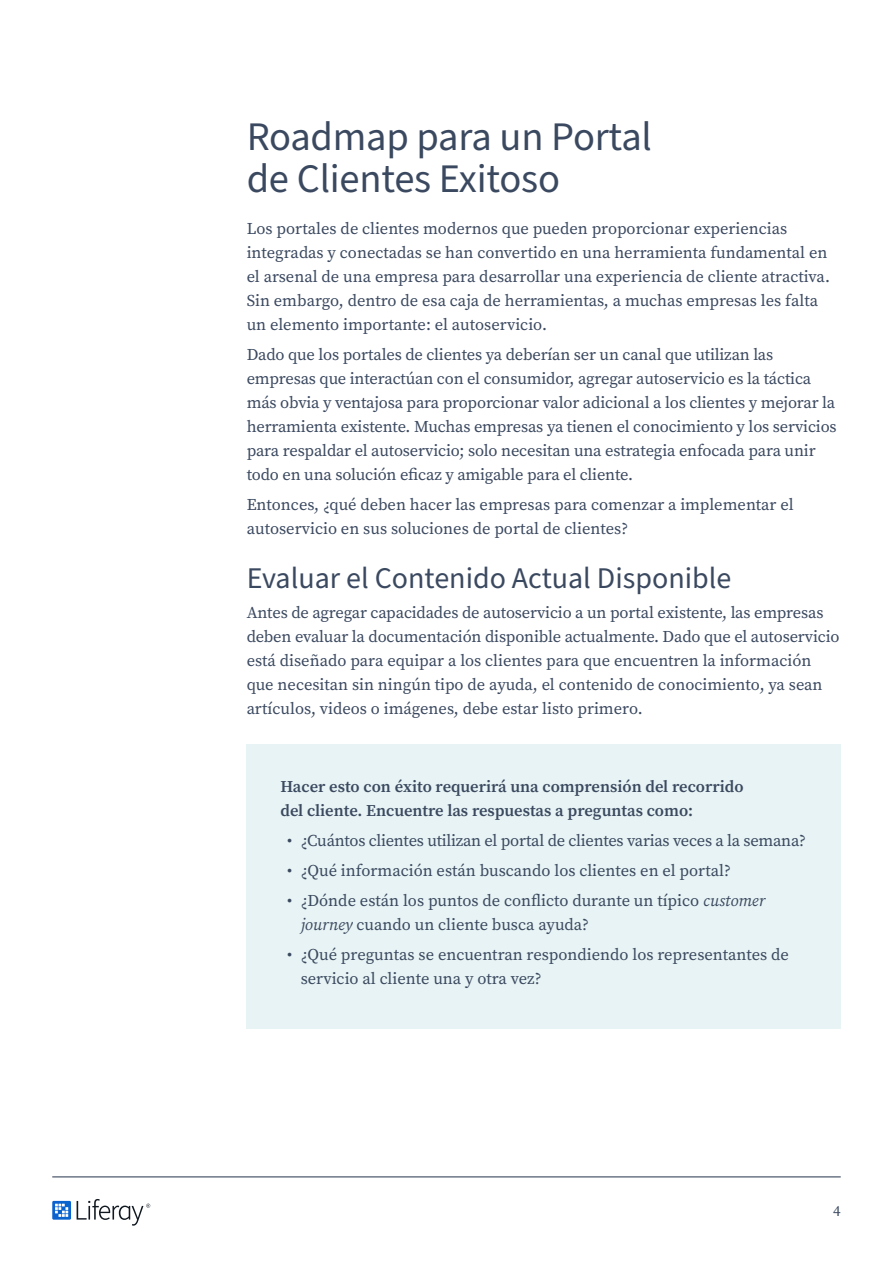
<style>
.page{position:relative;width:893px;height:1263px;background:#fff}
.page>*{position:absolute;margin:0;border:0;box-sizing:border-box;transform-origin:0 0}
.t1{font:40.5px/42px "Source Sans Pro";letter-spacing:-.005em;color:#3b4960}
.t2{font:30px "Source Sans Pro";color:#3b4960}
.t3{font:16.5px/24px "Source Serif Pro";letter-spacing:-.01em;color:#3b4960}
.t4{font:600 16.5px/24px "Source Serif Pro";color:#3b4960}
.t5{font:15px "Source Serif Pro";color:#3b4960}
.s1{font-style:italic}
</style>
<div class="page">
<svg style="left:77px;top:1199px;width:73px;height:27px"></svg>
<svg style="left:52px;top:1201px;width:19px;height:19px"></svg>
<hr style="left:52px;top:1176px;width:789px;height:1px;background:#3b4960">
<div style="left:247px;top:744px;width:594px;height:284px;background:#e7f3f4"></div>
<h1 class="t1" style="left:247px;top:117px;width:407px">Roadmap para un Portal de Clientes Exitoso</h1>
<p class="t3" style="left:247px;top:216px;width:585px">Los portales de clientes modernos que pueden proporcionar experiencias integradas y conectadas se han convertido en una herramienta fundamental en el arsenal de una empresa para desarrollar una experiencia de cliente atractiva.<br>Sin embargo, dentro de esa caja de herramientas, a muchas empresas les falta un elemento importante: el autoservicio.</p>
<p class="t3" style="left:247px;top:343px;width:592px">Dado que los portales de clientes ya deberían ser un canal que utilizan las empresas que interactúan con el consumidor, agregar autoservicio es la táctica más obvia y ventajosa para proporcionar valor adicional a los clientes y mejorar la herramienta existente. Muchas empresas ya tienen el conocimiento y los servicios para respaldar el autoservicio; solo necesitan una estrategia enfocada para unir todo en una solución eficaz y amigable para el cliente.</p>
<p class="t3" style="left:247px;top:493px;width:548px">Entonces, ¿qué deben hacer las empresas para comenzar a implementar el autoservicio en sus soluciones de portal de clientes?</p>
<h2 class="t2" style="left:247px;top:558px;width:486px">Evaluar el Contenido Actual Disponible</h2>
<p class="t3" style="left:247px;top:600px;width:594px">Antes de agregar capacidades de autoservicio a un portal existente, las empresas deben evaluar la documentación disponible actualmente. Dado que el autoservicio está diseñado para equipar a los clientes para que encuentren la información que necesitan sin ningún tipo de ayuda, el contenido de conocimiento, ya sean artículos, videos o imágenes, debe estar listo primero.</p>
<p class="t4" style="left:280px;top:774px;width:465px">Hacer esto con éxito requerirá una comprensión del recorrido del cliente. Encuentre las respuestas a preguntas como:</p>
<p class="t3" style="left:287px;top:829px;width:520px">• ¿Cuántos clientes utilizan el portal de clientes varias veces a la semana?</p>
<p class="t3" style="left:287px;top:858px;width:445px">• ¿Qué información están buscando los clientes en el portal?</p>
<p class="t3" style="left:301px;top:888px;width:466px;text-indent:-13px">• ¿Dónde están los puntos de conflicto durante un típico <span class="s1">customer journey</span> cuando un cliente busca ayuda?</p>
<p class="t3" style="left:301px;top:943px;width:490px;text-indent:-13px">• ¿Qué preguntas se encuentran respondiendo los representantes de servicio al cliente una y otra vez?</p>
<p class="t5" style="left:833px;top:1200px;width:9px">4</p>
</div>
